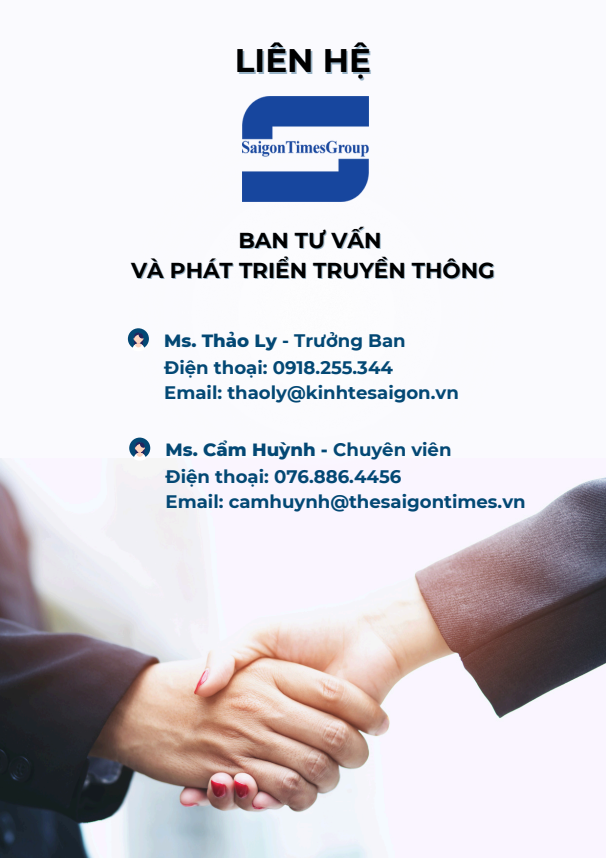
<style>
.page{position:relative;width:606px;height:858px;background:#fff}
.page>*{position:absolute;margin:0;border:0;box-sizing:border-box;transform-origin:0 0}
.t1{font:700 32.8px "Montserrat";color:#000}
.t2{font:700 21.6px "Montserrat";color:#000}
.t3{font:700 18px "Montserrat";color:#034874}
.t4{font:800 18px "Montserrat";color:#034874}
.s1{font-weight:800}
.s2{font-weight:700}
</style>
<div class="page">
<img style="left:0;top:458px;width:606px;height:400px">
<div style="left:0;top:0;width:606px;height:457px;background:#fafafe"></div>
<img style="left:128px;top:123px;width:378px;height:378px">
<img style="left:242px;top:97px;width:126px;height:105px">
<div style="left:128px;top:328px;width:21px;height:21px;background:#034874;border-radius:50%"></div>
<svg style="left:132px;top:332px;width:13px;height:19px"></svg>
<div style="left:129px;top:438px;width:21px;height:21px;background:#034874;border-radius:50%"></div>
<svg style="left:134px;top:442px;width:12px;height:19px"></svg>
<p class="t1" style="left:235px;top:40px;width:138px">LIÊN HỆ</p>
<p class="t2" style="left:238px;top:228px;width:145px">BAN TƯ VẤN</p>
<p class="t2" style="left:131px;top:257px;width:365px">VÀ PHÁT TRIỂN TRUYỀN THÔNG</p>
<p class="t3" style="left:164px;top:329px;width:243px"><span class="s1">Ms. Thảo Ly</span> - Trưởng Ban</p>
<p class="t3" style="left:164px;top:356px;width:230px">Điện thoại: 0918.255.344</p>
<p class="t3" style="left:164px;top:382px;width:296px">Email: thaoly@kinhtesaigon.vn</p>
<p class="t4" style="left:166px;top:439px;width:288px">Ms. Cẩm Huỳnh - <span class="s2">Chuyên viên</span></p>
<p class="t3" style="left:166px;top:466px;width:237px">Điện thoại: 076.886.4456</p>
<p class="t3" style="left:166px;top:491px;width:362px">Email: camhuynh@thesaigontimes.vn</p>
</div>
